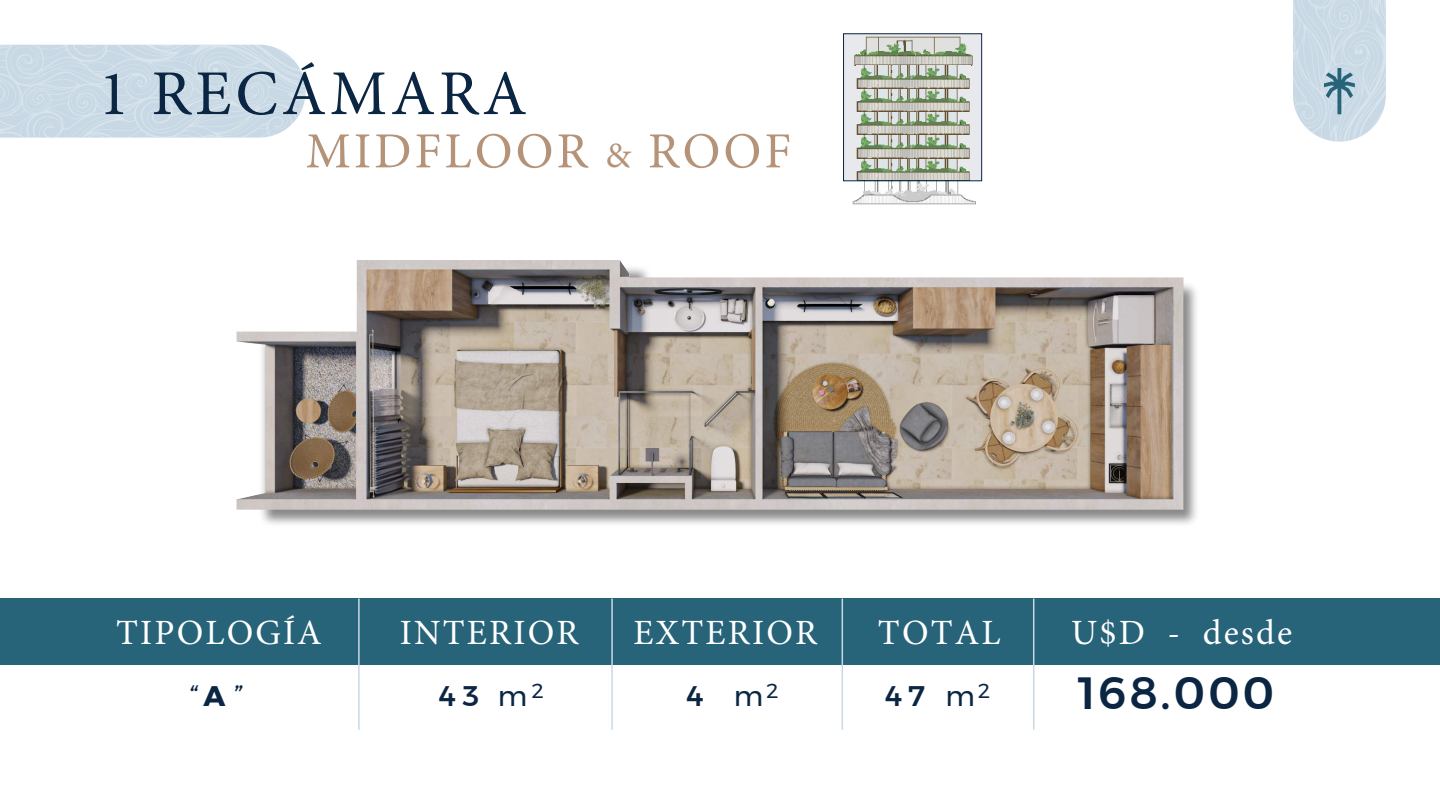
<style>
.page{position:relative;width:1440px;height:810px;background:#fff}
.page>*{position:absolute;margin:0;border:0;box-sizing:border-box;transform-origin:0 0}
.t1{font:63.9px "Minion Pro";letter-spacing:.06em;color:#0b2643}
.t2{font:50.55px "Minion Pro";letter-spacing:.06em;color:#b59379}
.t3{font:500 45px "Montserrat";letter-spacing:.06em;color:#0b2643}
.t4{font:35.47px "Minion Pro";letter-spacing:.06em;color:#fff}
.t5{font:500 28.28px "Montserrat";color:#0b2643}
.t6{font:italic 28.28px "Montserrat";color:#0b2643}
.t7{font:28.28px "Montserrat";color:#0b2643}
.s1{font-size:36px}
.s2{font-weight:400}
.s3{font-weight:700;font-style:normal}
</style>
<div class="page">
<div style="left:0;top:599px;width:1440px;height:66px;background:#276379"></div>
<hr style="left:358px;top:599px;width:2px;height:131px;background:#c8d9e5">
<hr style="left:611px;top:599px;width:2px;height:131px;background:#c8d9e5">
<hr style="left:842px;top:599px;width:1px;height:131px;background:#c8d9e5">
<hr style="left:1033px;top:599px;width:1px;height:131px;background:#c8d9e5">
<img style="left:261px;top:277px;width:936px;height:248px">
<img style="left:237px;top:260px;width:946px;height:250px">
<svg style="left:0;top:45px;width:306px;height:93px;background:#cddce7"></svg>
<svg style="left:1293px;top:0;width:93px;height:142px;background:#c9d9e4"></svg>
<svg style="left:845px;top:181px;width:138px;height:24px"></svg>
<svg style="left:844px;top:34px;width:138px;height:147px;background:#bbc1b5"></svg>
<h1 class="t1" style="left:99px;top:51px;width:430px">1 RECÁMARA</h1>
<h2 class="t2" style="left:306px;top:117px;width:487px">MIDFLOOR <span class="s1">&amp;</span> ROOF</h2>
<p class="t4" style="left:116px;top:609px;width:207px">TIPOLOGÍA</p>
<p class="t4" style="left:400px;top:609px;width:180px">INTERIOR</p>
<p class="t4" style="left:634px;top:609px;width:185px">EXTERIOR</p>
<p class="t4" style="left:878px;top:609px;width:124px">TOTAL</p>
<p class="t4" style="left:1071px;top:609px;width:222px">U$D - desde</p>
<p class="t5" style="left:439px;top:673px;width:106px">43 <span class="s2">m</span><sup>2</sup></p>
<p class="t7" style="left:734px;top:674px;width:46px">m<sup>2</sup></p>
<p class="t5" style="left:687px;top:673px;width:19px">4</p>
<p class="t5" style="left:885px;top:673px;width:106px">47 <span class="s2">m</span><sup>2</sup></p>
<p class="t3" style="left:1078px;top:658px;width:198px">168.000</p>
<p class="t6" style="left:188px;top:675px;width:55px">“<span class="s3">A</span>”</p>
</div>
